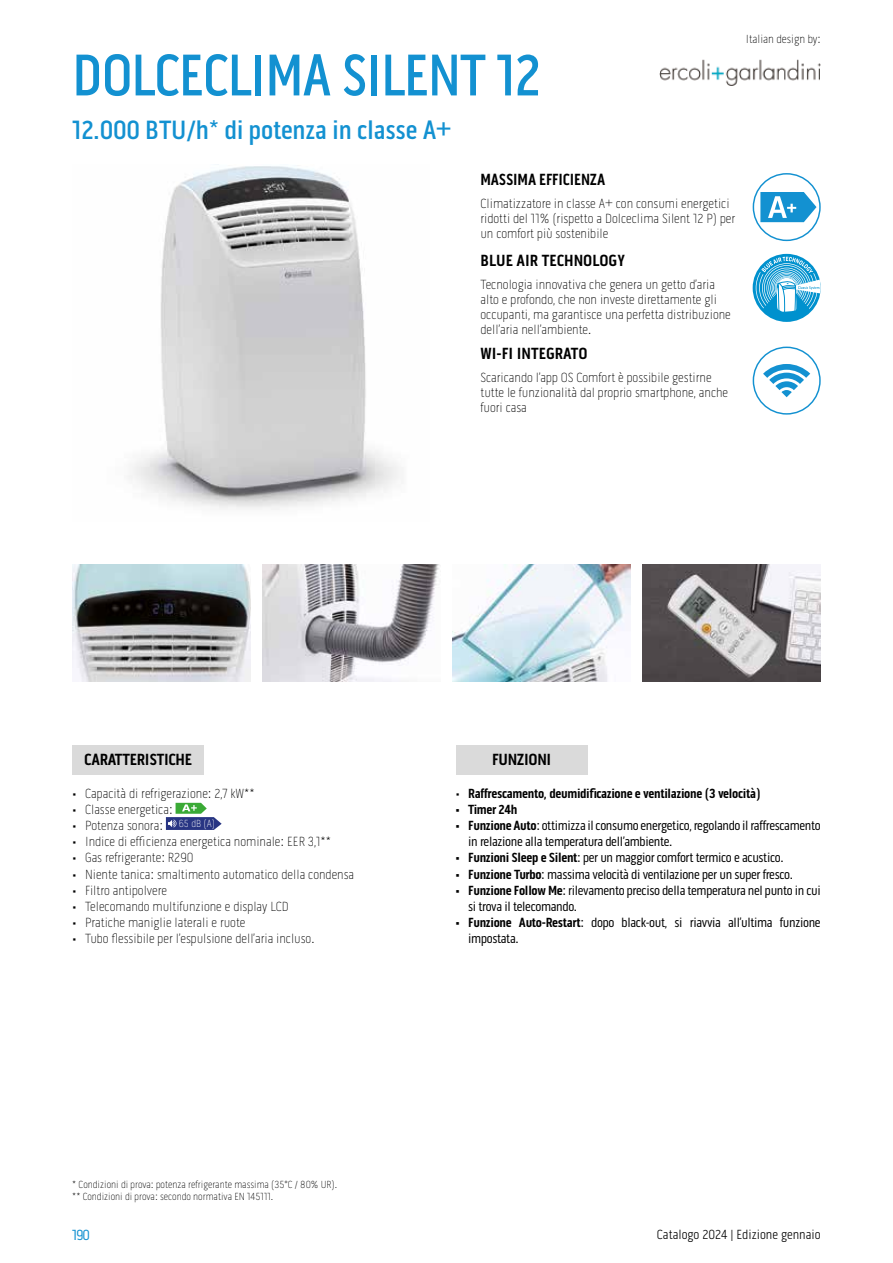
<style>
.page{position:relative;width:893px;height:1263px;background:#fff}
.page>*{position:absolute;margin:0;border:0;box-sizing:border-box;transform-origin:0 0}
.t1{font:500 60px "Pill Gothic 300 mg";letter-spacing:-.02em;color:#1391d1;scale:.95 1}
.t2{font:500 27px "Pill Gothic 300 mg";letter-spacing:-.01em;color:#1391d1}
.t3{font:700 16.5px "Pill Gothic 300 mg";letter-spacing:-.01em;color:#000}
.t4{font:700 16.5px "Pill Gothic 300 mg";letter-spacing:-.01em;color:#000;scale:.95 1}
.t5{font:15px "Pill Gothic 300 mg";color:#1391d1}
.t6{font:100 13.5px/15px "Pill Gothic 300 mg";color:#000}
.t7{font:13.5px/16.2px "Pill Gothic 300 mg";letter-spacing:-.025em;color:#000}
.t8{font:700 13.5px "Pill Gothic 300 mg";letter-spacing:-.025em;color:#000}
.t9{font:300 13.5px "Pill Gothic 300 mg";color:#000}
.t10{font:100 12px "Pill Gothic 300 mg";color:#000}
.t11{font:100 10.5px/12px "Pill Gothic 300 mg";color:#000}
.s1{font-weight:100}
.s2{font-weight:700}
</style>
<div class="page">
<img style="left:128px;top:166px;width:271px;height:344px">
<div style="left:753px;top:173px;width:68px;height:68px;border:1px solid #1391d1;border-radius:50%"></div>
<svg style="left:760px;top:192px;width:56px;height:30px"></svg>
<div style="left:753px;top:254px;width:68px;height:68px;background:#0091ce;border-radius:50%"></div>
<svg style="left:756px;top:257px;width:65px;height:56px"></svg>
<div style="left:753px;top:347px;width:68px;height:68px;border:1px solid #1391d1;border-radius:50%"></div>
<svg style="left:763px;top:364px;width:47px;height:33px"></svg>
<img style="left:72px;top:564px;width:179px;height:117px">
<img style="left:452px;top:564px;width:179px;height:117px">
<img style="left:262px;top:564px;width:177px;height:117px">
<img style="left:642px;top:564px;width:179px;height:117px">
<div style="left:72px;top:745px;width:132px;height:30px;background:#dadada"></div>
<div style="left:456px;top:745px;width:132px;height:30px;background:#dadada"></div>
<svg style="left:166px;top:803px;width:56px;height:27px"></svg>
<img style="left:659px;top:59px;width:162px;height:26px">
<h1 class="t1" style="left:72px;top:40px;width:494px">DOLCECLIMA SILENT 12</h1>
<h2 class="t2" style="left:72px;top:114px;width:381px">12.000 BTU/h* di potenza in classe A+</h2>
<p class="t4" style="left:480px;top:170px;width:133px">MASSIMA EFFICIENZA</p>
<p class="t6" style="left:480px;top:196px;width:256px">Climatizzatore in classe A+ con consumi energetici ridotti del 11% (rispetto a Dolceclima Silent 12 P) per un comfort più sostenibile</p>
<p class="t3" style="left:480px;top:251px;width:146px">BLUE AIR TECHNOLOGY</p>
<p class="t6" style="left:480px;top:277px;width:252px">Tecnologia innovativa che genera un getto d’aria alto e profondo, che non investe direttamente gli occupanti, ma garantisce una perfetta distribuzione dell’aria nell’ambiente.</p>
<p class="t3" style="left:480px;top:343px;width:108px">WI-FI INTEGRATO</p>
<p class="t6" style="left:480px;top:369px;width:249px">Scaricando l’app OS Comfort è possibile gestirne tutte le funzionalità dal proprio smartphone, anche fuori casa</p>
<p class="t10" style="left:746px;top:32px;width:76px">Italian design by:</p>
<p class="t3" style="left:84px;top:749px;width:109px">CARATTERISTICHE</p>
<p class="t3" style="left:492px;top:749px;width:61px">FUNZIONI</p>
<p class="t6" style="left:72px;top:785px;width:184px">• Capacità di refrigerazione: 2,7 kW**</p>
<p class="t6" style="left:72px;top:802px;width:102px">• Classe energetica:</p>
<p class="t6" style="left:72px;top:818px;width:144px">• Potenza sonora: <sup>65</sup> <sup>dB</sup> <sup>(A)</sup></p>
<p class="t6" style="left:72px;top:834px;width:260px">• Indice di efficienza energetica nominale: EER 3,1**</p>
<p class="t6" style="left:72px;top:850px;width:123px">• Gas refrigerante: R290</p>
<p class="t6" style="left:72px;top:866px;width:283px">• Niente tanica: smaltimento automatico della condensa</p>
<p class="t6" style="left:72px;top:883px;width:96px">• Filtro antipolvere</p>
<p class="t6" style="left:72px;top:899px;width:218px">• Telecomando multifunzione e display LCD</p>
<p class="t6" style="left:72px;top:915px;width:175px">• Pratiche maniglie laterali e ruote</p>
<p class="t6" style="left:72px;top:931px;width:244px">• Tubo flessibile per l’espulsione dell’aria incluso.</p>
<p class="t8" style="left:455px;top:785px;width:307px"><span class="s1">•</span> Raffrescamento, deumidificazione e ventilazione (3 velocità)</p>
<p class="t8" style="left:455px;top:801px;width:63px">• Timer 24h</p>
<p class="t7" style="left:468px;top:817px;width:354px;text-indent:-13px"><span class="s2">• Funzione Auto</span>: ottimizza il consumo energetico, regolando il raffrescamento in relazione alla temperatura dell’ambiente.</p>
<p class="t7" style="left:455px;top:850px;width:330px"><span class="s2">• Funzioni Sleep e Silent</span>: per un maggior comfort termico e acustico.</p>
<p class="t7" style="left:455px;top:866px;width:339px"><span class="s2">• Funzione Turbo</span>: massima velocità di ventilazione per un super fresco.</p>
<p class="t7" style="left:468px;top:882px;width:354px;text-indent:-13px"><span class="s2">• Funzione Follow Me</span>: rilevamento preciso della temperatura nel punto in cui si trova il telecomando.</p>
<p class="t7" style="left:468px;top:914px;width:354px;text-indent:-13px"><span class="s2">• Funzione Auto-Restart</span>: dopo black-out, si riavvia all’ultima funzione impostata.</p>
<p class="t11" style="left:72px;top:1178px;width:266px">* Condizioni di prova: potenza refrigerante massima (35°C / 80% UR). ** Condizioni di prova: secondo normativa EN 145111.</p>
<p class="t5" style="left:72px;top:1226px;width:19px">190</p>
<p class="t9" style="left:657px;top:1227px;width:165px">Catalogo 2024 | Edizione gennaio</p>
</div>
